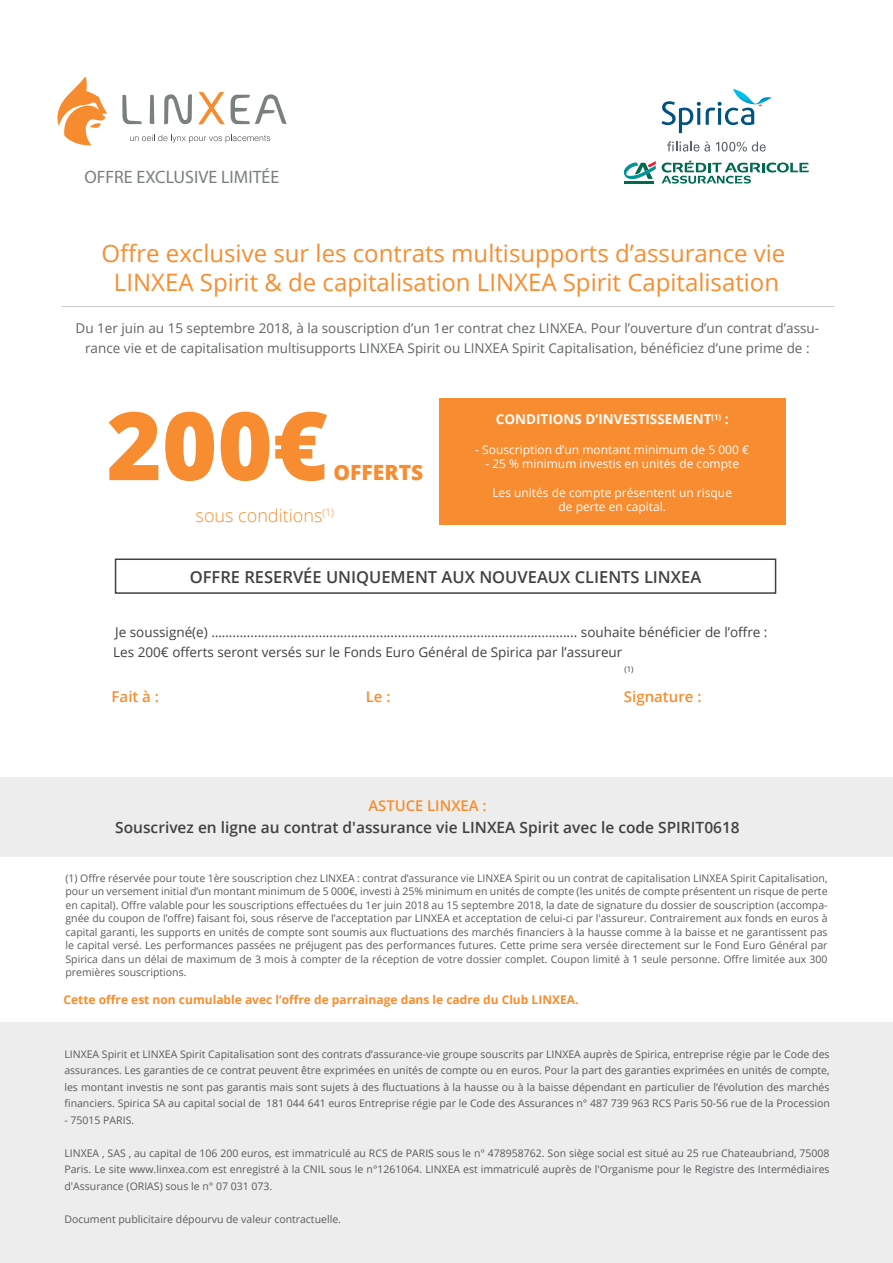
<style>
.page{position:relative;width:893px;height:1263px;background:#fff}
.page>*{position:absolute;margin:0;border:0;box-sizing:border-box;transform-origin:0 0}
.t1{font:800 94.5px "Open Sans";color:#f78d30}
.t2{font:24px/28.8px "Open Sans";color:#f78d2f;text-align:center}
.t3{font:800 21px "Open Sans";color:#f78d30}
.t4{font:18px "Myriad Pro";color:#7a7f80}
.t5{font:300 18px "Open Sans";color:#f78d30}
.t6{font:600 16.5px "Open Sans";color:#414143}
.t7{font:600 15.45px "Open Sans";color:#414143}
.t8{font:600 15px "Open Sans";color:#f78d30}
.t9{font:600 14.85px "Open Sans";color:#f78d2f}
.t10{font:13.5px/19.5px "Open Sans";color:#414143}
.t11{font:13.5px/19.5px "Open Sans";color:#606465;text-align:center}
.t12{font:700 13.5px "Open Sans";color:#fbfcfb}
.t13{font:12px/14.4px "Open Sans";color:#fbfcfb;text-align:center}
.t14{font:700 12px "Open Sans";color:#f78d30}
.t15{font:10.5px/13.5px "Open Sans";color:#595a5c;text-align:justify}
.t16{font:7.8px "Open Sans";color:#414143}
</style>
<div class="page">
<div style="left:0;top:1022px;width:893px;height:241px;background:#ededed"></div>
<div style="left:439px;top:398px;width:346px;height:127px;background:#f78d30"></div>
<svg style="left:57px;top:77px;width:51px;height:69px"></svg>
<svg style="left:164px;top:94px;width:28px;height:31px"></svg>
<svg style="left:150px;top:95px;width:4px;height:29px"></svg>
<svg style="left:122px;top:95px;width:20px;height:29px"></svg>
<svg style="left:231px;top:94px;width:56px;height:30px"></svg>
<svg style="left:198px;top:92px;width:27px;height:32px"></svg>
<svg style="left:130px;top:135px;width:140px;height:8px"></svg>
<div style="left:115px;top:558px;width:661px;height:36px;border:2px solid #414143"></div>
<hr style="left:624px;top:181px;width:30px;height:2px;background:#006a50">
<svg style="left:623px;top:161px;width:33px;height:19px"></svg>
<svg style="left:662px;top:161px;width:147px;height:23px"></svg>
<svg style="left:661px;top:89px;width:111px;height:44px"></svg>
<svg style="left:667px;top:141px;width:43px;height:11px"></svg>
<svg style="left:716px;top:141px;width:50px;height:11px"></svg>
<div style="left:0;top:777px;width:893px;height:79px;background:#ededed"></div>
<h3 class="t4" style="left:84px;top:166px;width:196px">OFFRE EXCLUSIVE LIMITÉE</h3>
<h2 class="t2" style="left:101px;top:239px;width:685px">Offre exclusive sur les contrats multisupports d’assurance vie<br>LINXEA Spirit &amp; de capitalisation LINXEA Spirit Capitalisation</h2>
<p class="t11" style="left:76px;top:318px;width:745px">Du 1er juin au 15 septembre 2018, à la souscription d’un 1er contrat chez LINXEA. Pour l’ouverture d’un contrat d’assu&shy;rance vie et de capitalisation multisupports LINXEA Spirit ou LINXEA Spirit Capitalisation, bénéficiez d’une prime de :</p>
<h1 class="t1" style="left:107px;top:374px;width:223px">200€</h1>
<h3 class="t3" style="left:334px;top:456px;width:91px">OFFERTS</h3>
<h3 class="t5" style="left:196px;top:503px;width:140px">sous conditions<sup>(1)</sup></h3>
<p class="t12" style="left:496px;top:410px;width:234px">CONDITIONS D’INVESTISSEMENT<sup>(1)</sup> :</p>
<p class="t13" style="left:475px;top:442px;width:275px">- Souscription d’un montant minimum de 5 000 €</p>
<p class="t13" style="left:485px;top:456px;width:255px">- 25 % minimum investis en unités de compte</p>
<p class="t13" style="left:492px;top:485px;width:241px">Les unités de compte présentent un risque de perte en capital.</p>
<h3 class="t6" style="left:190px;top:565px;width:513px">OFFRE RESERVÉE UNIQUEMENT AUX NOUVEAUX CLIENTS LINXEA</h3>
<p class="t10" style="left:113px;top:622px;width:656px">Je soussigné(e) ……................................................................................................ souhaite bénéficier de l’offre :<br>Les 200€ offerts seront versés sur le Fonds Euro Général de Spirica par l’assureur</p>
<p class="t16" style="left:624px;top:663px;width:11px">(1)</p>
<h3 class="t8" style="left:112px;top:686px;width:49px">Fait à :</h3>
<h3 class="t8" style="left:366px;top:686px;width:26px">Le :</h3>
<h3 class="t8" style="left:624px;top:686px;width:79px">Signature :</h3>
<h3 class="t9" style="left:368px;top:795px;width:120px">ASTUCE LINXEA :</h3>
<h3 class="t7" style="left:115px;top:817px;width:626px">Souscrivez en ligne au contrat d'assurance vie LINXEA Spirit avec le code SPIRIT0618</h3>
<p class="t15" style="left:65px;top:871px;width:764px">(1) Offre réservée pour toute 1ère souscription chez LINXEA : contrat d’assurance vie LINXEA Spirit ou un contrat de capitalisation LINXEA Spirit Capitalisation, pour un versement initial d’un montant minimum de 5 000€, investi à 25% minimum en unités de compte (les unités de compte présentent un risque de perte en capital). Offre valable pour les souscriptions effectuées du 1er juin 2018 au 15 septembre 2018, la date de signature du dossier de souscription (accompa&shy;gnée du coupon de l’offre) faisant foi, sous réserve de l’acceptation par LINXEA et acceptation de celui-ci par l'assureur. Contrairement aux fonds en euros à capital garanti, les supports en unités de compte sont soumis aux fluctuations des marchés financiers à la hausse comme à la baisse et ne garantissent pas le capital versé. Les performances passées ne préjugent pas des performances futures. Cette prime sera versée directement sur le Fond Euro Général par Spirica dans un délai de maximum de 3 mois à compter de la réception de votre dossier complet. Coupon limité à 1 seule personne. Offre limitée aux 300 premières souscriptions.</p>
<p class="t14" style="left:64px;top:991px;width:516px">Cette offre est non cumulable avec l’offre de parrainage dans le cadre du Club LINXEA.</p>
<p class="t15" style="left:64px;top:1045px;width:767px;line-height:16.5px">LINXEA Spirit et LINXEA Spirit Capitalisation sont des contrats d’assurance-vie groupe souscrits par LINXEA auprès de Spirica, entreprise régie par le Code des assurances. Les garanties de ce contrat peuvent être exprimées en unités de compte ou en euros. Pour la part des garanties exprimées en unités de compte, les montant investis ne sont pas garantis mais sont sujets à des fluctuations à la hausse ou à la baisse dépendant en particulier de l’évolution des marchés financiers. Spirica SA au capital social de 181 044 641 euros Entreprise régie par le Code des Assurances n° 487 739 963 RCS Paris 50-56 rue de la Procession</p>
<p class="t15" style="left:64px;top:1113px;width:71px">- 75015 PARIS.</p>
<p class="t15" style="left:64px;top:1144px;width:767px;line-height:16.5px">LINXEA , SAS , au capital de 106 200 euros, est immatriculé au RCS de PARIS sous le n° 478958762. Son siège social est situé au 25 rue Chateaubriand, 75008<br>Paris. Le site www.linxea.com est enregistré à la CNIL sous le n°1261064. LINXEA est immatriculé auprès de l'Organisme pour le Registre des Intermédiaires d'Assurance (ORIAS) sous le n° 07 031 073.</p>
<p class="t15" style="left:65px;top:1212px;width:278px">Document publicitaire dépourvu de valeur contractuelle.</p>
</div>
